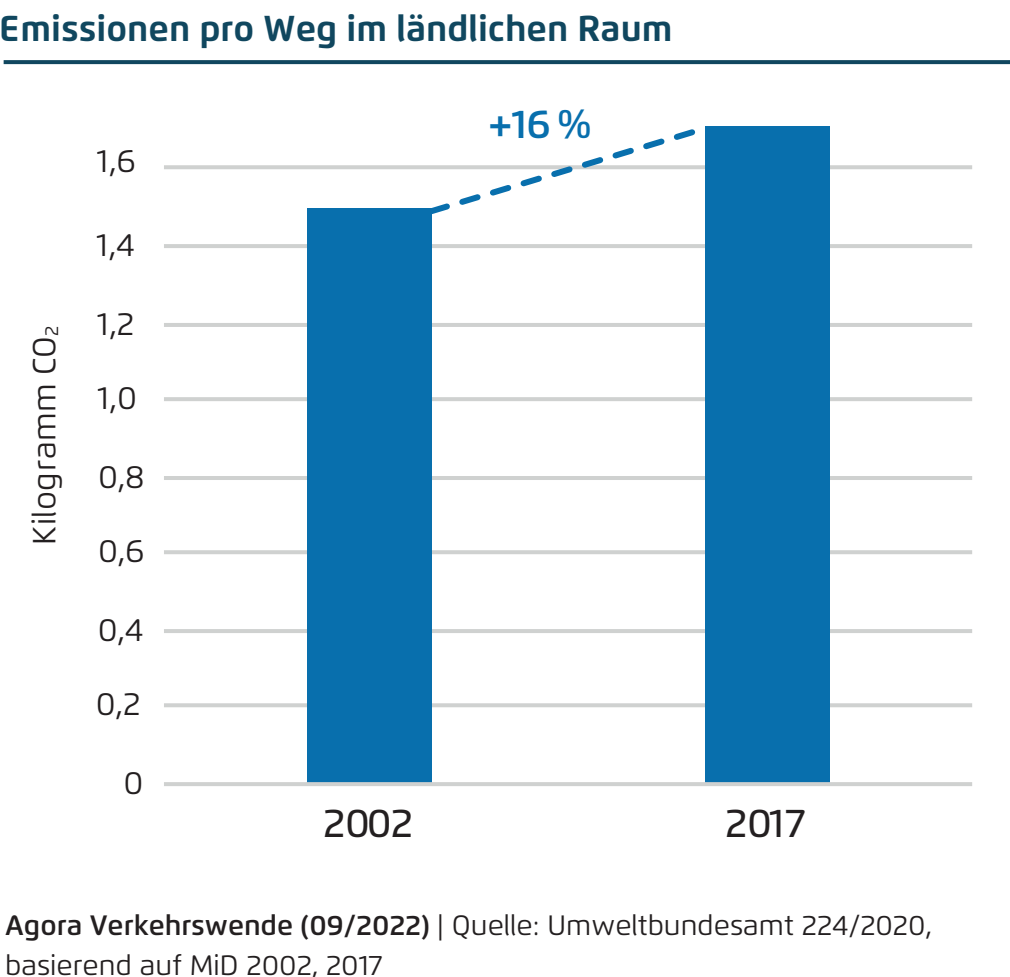
<style>
.page{position:relative;width:1010px;height:977px;background:#fff}
.page>*{position:absolute;margin:0;border:0;box-sizing:border-box;transform-origin:0 0}
.t1{font:500 40px "Flexo";letter-spacing:-.01em;color:#231f20}
.t2{font:600 40px "Flexo";color:#086fad}
.t3{font:700 36px "Flexo";color:#10475f}
.t4{font:32px "Flexo";letter-spacing:.02em;color:#231f20}
.t5{font:28px/40px "Flexo";color:#231f20}
.s1{font-weight:600}
</style>
<div class="page">
<svg style="left:4px;top:60px;width:1005px;height:4px;background:#174c63"></svg>
<svg style="left:164px;top:703px;width:807px;height:4px;background:#d1d3d3"></svg>
<hr style="left:164px;top:629px;width:807px;height:4px;background:#cfd1d0">
<hr style="left:164px;top:550px;width:807px;height:4px;background:#cfd1d0">
<hr style="left:164px;top:476px;width:807px;height:4px;background:#cfd1d0">
<hr style="left:164px;top:397px;width:807px;height:4px;background:#cfd1d0">
<hr style="left:164px;top:323px;width:807px;height:4px;background:#cfd1d0">
<hr style="left:164px;top:244px;width:807px;height:4px;background:#cfd1d0">
<hr style="left:164px;top:165px;width:807px;height:4px;background:#cfd1d0">
<div style="left:307px;top:208px;width:124px;height:576px;background:#086fad"></div>
<div style="left:705px;top:127px;width:125px;height:657px;background:#086fad"></div>
<hr style="left:164px;top:782px;width:807px;height:4px;background:#cfd1d0">
<svg style="left:424px;top:126px;width:290px;height:93px"></svg>
<p class="t3" style="left:0;top:6px;width:674px">Emissionen pro Weg im ländlichen Raum</p>
<p class="t4" style="left:25px;top:545px;width:220px;rotate:-90deg">Kilogramm CO<sub>2</sub></p>
<p class="t4" style="left:97px;top:141px;width:41px">1,6</p>
<p class="t4" style="left:96px;top:226px;width:40px">1,4</p>
<p class="t4" style="left:97px;top:304px;width:38px">1,2</p>
<p class="t4" style="left:97px;top:379px;width:41px">1,0</p>
<p class="t4" style="left:98px;top:457px;width:48px">0,8</p>
<p class="t4" style="left:98px;top:532px;width:48px">0,6</p>
<p class="t4" style="left:98px;top:610px;width:48px">0,4</p>
<p class="t4" style="left:96px;top:685px;width:46px">0,2</p>
<p class="t4" style="left:123px;top:763px;width:21px">0</p>
<h1 class="t2" style="left:488px;top:100px;width:104px">+16 %</h1>
<h1 class="t1" style="left:323px;top:798px;width:91px">2002</h1>
<h1 class="t1" style="left:725px;top:798px;width:82px">2017</h1>
<p class="t5" style="left:5px;top:905px;width:927px"><span class="s1">Agora Verkehrswende (09/2022)</span> | Quelle: Umweltbundesamt 224/2020, basierend auf MiD 2002, 2017</p>
</div>
